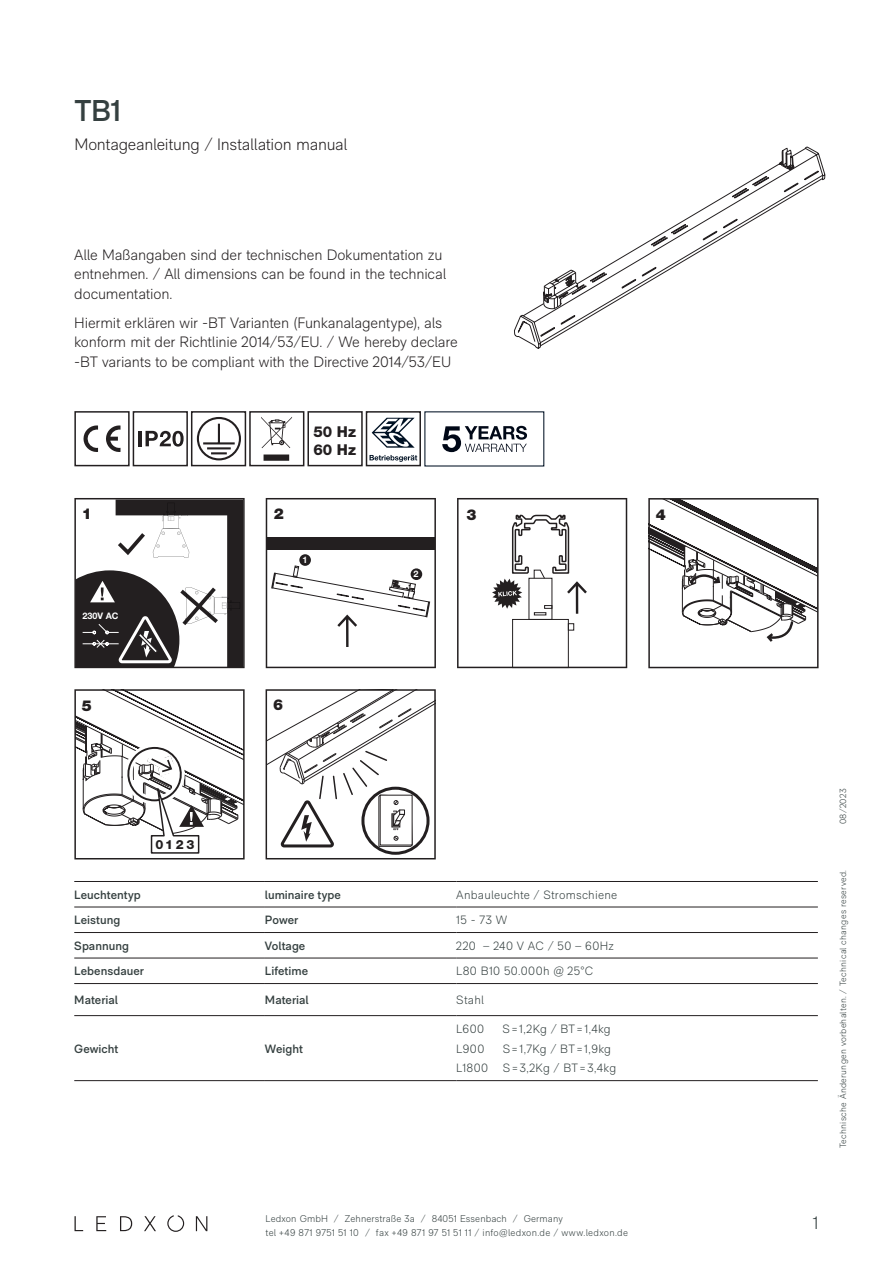
<style>
.page{position:relative;width:893px;height:1263px;background:#fff}
.page>*{position:absolute;margin:0;border:0;box-sizing:border-box;transform-origin:0 0}
.t1{font:600 30px "RM Neue";color:#354040}
.t2{font:300 18px "RM Neue";color:#354040}
.t3{font:300 16.5px "RM Neue";letter-spacing:-.015em;color:#231f20}
.t4{font:300 15px/19.5px "RM Neue";letter-spacing:-.01em;color:#231f20}
.t5{font:800 15px/18px "Helvetica Neue LT Std";color:#231f20}
.t6{font:900 15px "Helvetica Neue LT Std";color:#231f20}
.t7{font:800 12.6px "Helvetica Neue LT Std";color:#231f20}
.t8{font:300 12px/19.5px "RM Neue";letter-spacing:.025em;color:#354040}
.t9{font:600 12px "RM Neue";color:#354040}
.t10{font:300 9.75px/13.6px "RM Neue";letter-spacing:.01em;color:#354040}
.t11{font:300 9px "RM Neue";letter-spacing:.03em;color:#354040}
.t12{font:700 9px "Helvetica Neue LT Std";color:#fff}
</style>
<div class="page">
<svg style="left:75px;top:1216px;width:8px;height:15px"></svg>
<svg style="left:96px;top:1216px;width:10px;height:15px"></svg>
<svg style="left:120px;top:1216px;width:12px;height:15px"></svg>
<svg style="left:144px;top:1216px;width:12px;height:15px"></svg>
<svg style="left:196px;top:1216px;width:11px;height:15px"></svg>
<svg style="left:167px;top:1215px;width:17px;height:17px"></svg>
<svg style="left:648px;top:498px;width:171px;height:170px"></svg>
<svg style="left:74px;top:689px;width:171px;height:170px"></svg>
<svg style="left:457px;top:498px;width:170px;height:170px"></svg>
<svg style="left:74px;top:498px;width:171px;height:170px"></svg>
<svg style="left:266px;top:498px;width:170px;height:170px"></svg>
<div style="left:267px;top:537px;width:167px;height:13px;background:#231f20"></div>
<svg style="left:266px;top:689px;width:170px;height:170px"></svg>
<svg style="left:514px;top:147px;width:309px;height:202px"></svg>
<svg style="left:541px;top:170px;width:280px;height:167px"></svg>
<svg style="left:805px;top:147px;width:20px;height:33px"></svg>
<svg style="left:543px;top:270px;width:35px;height:39px"></svg>
<svg style="left:522px;top:321px;width:4px;height:3px"></svg>
<div style="left:307px;top:411px;width:56px;height:55px;border:2px solid #231f20"></div>
<div style="left:133px;top:411px;width:55px;height:55px;border:2px solid #231f20"></div>
<hr style="left:138px;top:431px;width:4px;height:15px;background:#231f20">
<svg style="left:146px;top:431px;width:38px;height:16px"></svg>
<div style="left:74px;top:411px;width:56px;height:55px;border:2px solid #231f20"></div>
<svg style="left:83px;top:425px;width:15px;height:27px"></svg>
<svg style="left:106px;top:425px;width:14px;height:27px"></svg>
<div style="left:249px;top:411px;width:55px;height:55px;border:2px solid #231f20"></div>
<svg style="left:261px;top:417px;width:31px;height:44px"></svg>
<div style="left:366px;top:411px;width:55px;height:55px;border:2px solid #231f20"></div>
<svg style="left:372px;top:418px;width:43px;height:30px"></svg>
<svg style="left:369px;top:455px;width:48px;height:7px"></svg>
<div style="left:191px;top:411px;width:55px;height:55px;border:2px solid #231f20"></div>
<svg style="left:196px;top:417px;width:45px;height:44px"></svg>
<svg style="left:442px;top:426px;width:85px;height:26px"></svg>
<hr style="left:74px;top:881px;width:191px;height:1px;background:#231f20">
<hr style="left:265px;top:881px;width:191px;height:1px;background:#231f20">
<hr style="left:456px;top:881px;width:362px;height:1px;background:#231f20">
<hr style="left:74px;top:907px;width:191px;height:1px;background:#231f20">
<hr style="left:265px;top:907px;width:191px;height:1px;background:#231f20">
<hr style="left:456px;top:907px;width:362px;height:1px;background:#231f20">
<hr style="left:74px;top:932px;width:191px;height:1px;background:#231f20">
<hr style="left:265px;top:932px;width:191px;height:1px;background:#231f20">
<hr style="left:456px;top:932px;width:362px;height:1px;background:#231f20">
<hr style="left:74px;top:958px;width:191px;height:1px;background:#231f20">
<hr style="left:265px;top:958px;width:191px;height:1px;background:#231f20">
<hr style="left:456px;top:958px;width:362px;height:1px;background:#231f20">
<hr style="left:74px;top:983px;width:191px;height:1px;background:#231f20">
<hr style="left:265px;top:983px;width:191px;height:1px;background:#231f20">
<hr style="left:456px;top:983px;width:362px;height:1px;background:#231f20">
<hr style="left:74px;top:1015px;width:191px;height:1px;background:#231f20">
<hr style="left:265px;top:1015px;width:191px;height:1px;background:#231f20">
<hr style="left:456px;top:1015px;width:362px;height:1px;background:#231f20">
<hr style="left:74px;top:1080px;width:191px;height:1px;background:#231f20">
<hr style="left:265px;top:1080px;width:191px;height:1px;background:#231f20">
<hr style="left:456px;top:1080px;width:362px;height:1px;background:#231f20">
<h1 class="t1" style="left:74px;top:92px;width:48px">TB1</h1>
<p class="t3" style="left:74px;top:135px;width:275px">Montageanleitung / Installation manual</p>
<p class="t4" style="left:74px;top:244px;width:373px">Alle Maßangaben sind der technischen Dokumentation zu entnehmen. / All dimensions can be found in the technical documentation.</p>
<p class="t4" style="left:74px;top:313px;width:385px">Hiermit erklären wir -BT Varianten (Funkanalagentype), als konform mit der Richtlinie 2014/53/EU. / We hereby declare -BT variants to be compliant with the Directive 2014/53/EU</p>
<p class="t5" style="left:313px;top:422px;width:44px">50 Hz<br>60 Hz</p>
<p class="t6" style="left:82px;top:505px;width:12px">1</p>
<p class="t6" style="left:274px;top:505px;width:12px">2</p>
<p class="t12" style="left:83px;top:610px;width:38px">230V AC</p>
<p class="t12" style="left:302px;top:554px;width:7px">1</p>
<p class="t6" style="left:82px;top:696px;width:12px">5</p>
<p class="t6" style="left:273px;top:696px;width:12px">6</p>
<p class="t7" style="left:155px;top:837px;width:41px">0 1 23</p>
<p class="t12" style="left:414px;top:568px;width:7px">2</p>
<p class="t6" style="left:467px;top:506px;width:12px">3</p>
<p class="t6" style="left:656px;top:505px;width:12px">4</p>
<p class="t9" style="left:74px;top:887px;width:68px">Leuchtentyp</p>
<p class="t9" style="left:265px;top:887px;width:77px">luminaire type</p>
<p class="t8" style="left:456px;top:885px;width:162px">Anbauleuchte / Stromschiene</p>
<p class="t9" style="left:74px;top:913px;width:48px">Leistung</p>
<p class="t9" style="left:265px;top:913px;width:35px">Power</p>
<p class="t8" style="left:456px;top:910px;width:53px">15 - 73 W</p>
<p class="t9" style="left:74px;top:938px;width:56px">Spannung</p>
<p class="t9" style="left:265px;top:938px;width:42px">Voltage</p>
<p class="t8" style="left:456px;top:936px;width:159px">220 – 240 V AC / 50 – 60Hz</p>
<p class="t9" style="left:74px;top:964px;width:71px">Lebensdauer</p>
<p class="t9" style="left:265px;top:964px;width:45px">Lifetime</p>
<p class="t8" style="left:456px;top:961px;width:139px">L80 B10 50.000h @ 25°C</p>
<p class="t9" style="left:74px;top:992px;width:45px">Material</p>
<p class="t9" style="left:265px;top:992px;width:45px">Material</p>
<p class="t8" style="left:456px;top:990px;width:29px">Stahl</p>
<p class="t9" style="left:74px;top:1041px;width:46px">Gewicht</p>
<p class="t9" style="left:265px;top:1041px;width:40px">Weight</p>
<p class="t8" style="left:456px;top:1019px;width:29px">L600</p>
<p class="t8" style="left:502px;top:1019px;width:110px">S= 1,2Kg / BT = 1,4kg</p>
<p class="t8" style="left:456px;top:1038px;width:30px">L900</p>
<p class="t8" style="left:456px;top:1038px;width:161px;text-indent:46px">S= 1,7Kg / BT = 1,9kg<br>L1800 S= 3,2Kg / BT = 3,4kg</p>
<p class="t10" style="left:266px;top:1212px;width:364px">Ledxon GmbH / Zehnerstraße 3a / 84051 Essenbach / Germany<br>tel +49 871 9751 51 10 / fax +49 871 97 51 51 11 / info@ledxon.de / www.ledxon.de</p>
<p class="t11" style="left:838px;top:824px;width:37px;rotate:-90deg">08/2023</p>
<p class="t11" style="left:838px;top:1148px;width:280px;rotate:-90deg">Technische Änderungen vorbehalten. / Technical changes reserved.</p>
<p class="t2" style="left:813px;top:1212px;width:7px">1</p>
</div>
